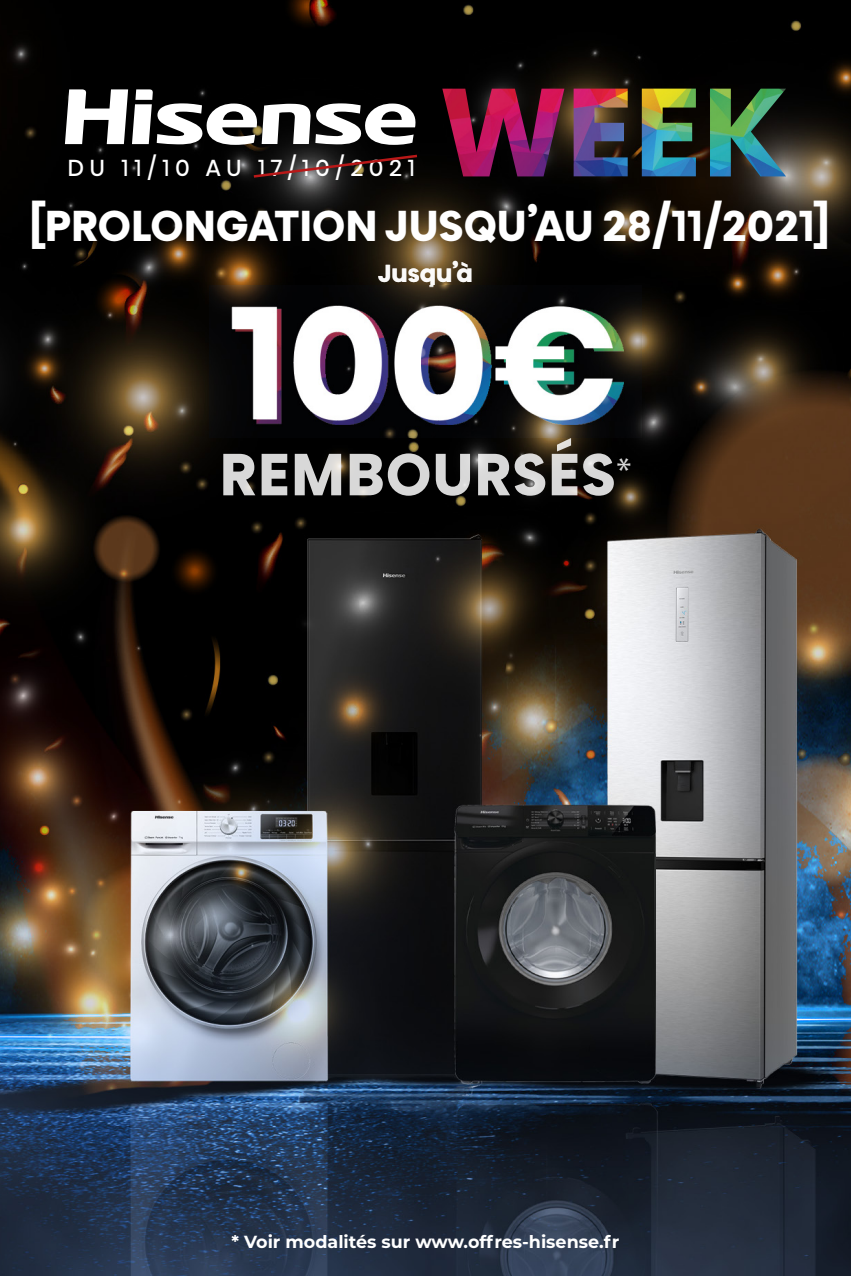
<style>
.page{position:relative;width:851px;height:1276px;background:#fff}
.page>*{position:absolute;margin:0;border:0;box-sizing:border-box;transform-origin:0 0}
.t1{font:700 58.25px "Hisense Alfabet";letter-spacing:.015em;color:#fff}
.t2{font:700 42.5px "Hisense Alfabet";color:#fff}
.t3{font:700 24.25px "Hisense Alfabet";color:#fff}
.t4{font:23px "Hisense Alfabet";letter-spacing:.24em;color:#fff}
.t5{font:700 17.5px "Montserrat";color:#fff}
</style>
<div class="page">
<img style="left:0;top:0;width:850px;height:1276px">
<img style="left:442px;top:89px;width:343px;height:87px">
<svg style="left:65px;top:89px;width:350px;height:56px"></svg>
<svg style="left:251px;top:153px;width:168px;height:26px"></svg>
<img style="left:209px;top:286px;width:432px;height:152px">
<h3 class="t4" style="left:67px;top:148px;width:349px">DU 11/10 AU 17/10/2021</h3>
<h2 class="t2" style="left:29px;top:198px;width:801px">[PROLONGATION JUSQU’AU 28/11/2021]</h2>
<h3 class="t3" style="left:378px;top:257px;width:96px">Jusqu’à</h3>
<h1 class="t1" style="left:219px;top:436px;width:413px">REMBOURSÉS<sup>*</sup></h1>
<p class="t5" style="left:231px;top:1229px;width:389px">* Voir modalités sur www.offres-hisense.fr</p>
</div>
